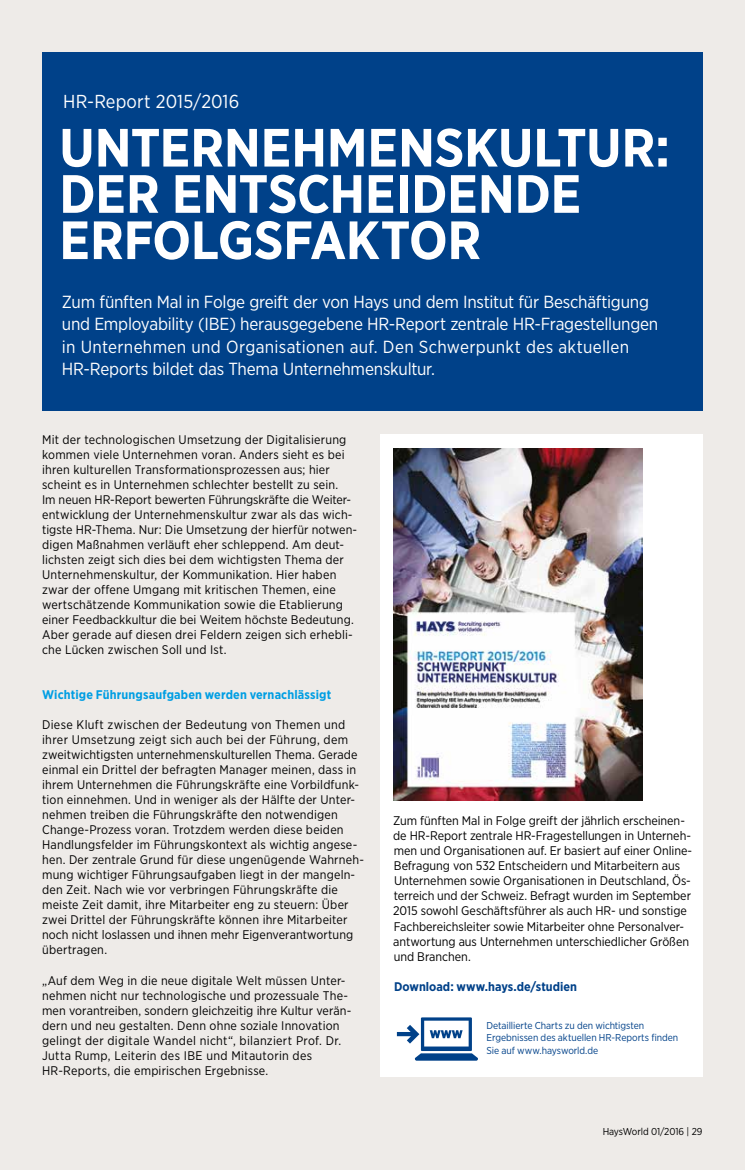
<style>
.page{position:relative;width:745px;height:1170px;background:#fff}
.page>*{position:absolute;margin:0;border:0;box-sizing:border-box;transform-origin:0 0}
.t1{font:700 53.75px/46.2px "Gotham Narrow";letter-spacing:-.005em;color:#fff}
.t2{font:18.75px "Gotham Narrow";letter-spacing:.005em;color:#fff}
.t3{font:17.5px/22.5px "Gotham Narrow";letter-spacing:-.01em;color:#fff}
.t4{font:12.5px/15px "Gotham Narrow";letter-spacing:.01em;color:#000}
.t5{font:700 12.5px "Gotham Narrow";letter-spacing:.01em;color:#009ee3}
.t6{font:700 12.5px "Gotham Narrow";color:#004189}
.t7{font:10px/12.5px "Gotham Narrow";letter-spacing:-.005em;color:#004189}
.t8{font:10px "Gotham Narrow";letter-spacing:-.01em;color:#000}
</style>
<div class="page">
<div style="left:0;top:0;width:744px;height:1169px;background:#eeebe8"></div>
<div style="left:42px;top:52px;width:660px;height:359px;background:#004189"></div>
<div style="left:380px;top:434px;width:322px;height:642px;background:#fff"></div>
<svg style="left:396px;top:1017px;width:81px;height:43px"></svg>
<img style="left:393px;top:448px;width:249px;height:352px">
<h2 class="t2" style="left:63px;top:90px;width:178px">HR-Report 2015/2016</h2>
<h1 class="t1" style="left:59px;top:124px;width:611px">UNTERNEHMENSKULTUR:<br>DER ENTSCHEIDENDE<br>ERFOLGSFAKTOR</h1>
<p class="t3" style="left:62px;top:290px;width:597px">Zum fünften Mal in Folge greift der von Hays und dem Institut für Beschäftigung und Employability (IBE) herausgegebene HR-Report zentrale HR-Fragestellungen in Unternehmen und Organisationen auf. Den Schwerpunkt des aktuellen HR-Reports bildet das Thema Unternehmenskultur.</p>
<p class="t4" style="left:42px;top:432px;width:316px">Mit der technologischen Umsetzung der Digitalisierung kommen viele Unternehmen voran. Anders sieht es bei ihren kulturellen Transformationsprozessen aus; hier scheint es in Unternehmen schlechter bestellt zu sein.<br>Im neuen HR-Report bewerten Führungskräfte die Weiter&shy;entwicklung der Unternehmenskultur zwar als das wich&shy;tigste HR-Thema. Nur: Die Umsetzung der hierfür notwen&shy;digen Maßnahmen verläuft eher schleppend. Am deut&shy;lichsten zeigt sich dies bei dem wichtigsten Thema der Unternehmenskultur, der Kommunikation. Hier haben zwar der offene Umgang mit kritischen Themen, eine wertschätzende Kommunikation sowie die Etablierung einer Feedbackkultur die bei Weitem höchste Bedeutung.<br>Aber gerade auf diesen drei Feldern zeigen sich erhebli&shy;che Lücken zwischen Soll und Ist.</p>
<p class="t5" style="left:42px;top:686px;width:290px">Wichtige Führungsaufgaben werden vernachlässigt</p>
<p class="t4" style="left:42px;top:717px;width:323px">Diese Kluft zwischen der Bedeutung von Themen und ihrer Umsetzung zeigt sich auch bei der Führung, dem zweitwichtigsten unternehmenskulturellen Thema. Gerade einmal ein Drittel der befragten Manager meinen, dass in ihrem Unternehmen die Führungskräfte eine Vorbildfunk&shy;tion einnehmen. Und in weniger als der Hälfte der Unter&shy;nehmen treiben die Führungskräfte den notwendigen Change-Prozess voran. Trotzdem werden diese beiden Handlungsfelder im Führungskontext als wichtig angese&shy;hen. Der zentrale Grund für diese ungenügende Wahrneh&shy;mung wichtiger Führungsaufgaben liegt in der mangeln&shy;den Zeit. Nach wie vor verbringen Führungskräfte die meiste Zeit damit, ihre Mitarbeiter eng zu steuern: Über zwei Drittel der Führungskräfte können ihre Mitarbeiter noch nicht loslassen und ihnen mehr Eigenverantwortung übertragen.</p>
<p class="t4" style="left:42px;top:972px;width:310px">„Auf dem Weg in die neue digitale Welt müssen Unter&shy;nehmen nicht nur technologische und prozessuale The&shy;men vorantreiben, sondern gleichzeitig ihre Kultur verän&shy;dern und neu gestalten. Denn ohne soziale Innovation gelingt der digitale Wandel nicht“, bilanziert Prof. Dr.<br>Jutta Rump, Leiterin des IBE und Mitautorin des HR-Reports, die empirischen Ergebnisse.</p>
<p class="t4" style="left:393px;top:813px;width:300px">Zum fünften Mal in Folge greift der jährlich erscheinen&shy;de HR-Report zentrale HR-Fragestellungen in Unterneh&shy;men und Organisationen auf. Er basiert auf einer Online-Befragung von 532 Entscheidern und Mitarbeitern aus Unternehmen sowie Organisationen in Deutschland, Ös&shy;terreich und der Schweiz. Befragt wurden im September 2015 sowohl Geschäftsführer als auch HR- und sonstige Fachbereichsleiter sowie Mitarbeiter ohne Personalver&shy;antwortung aus Unternehmen unterschiedlicher Größen und Branchen.</p>
<p class="t6" style="left:394px;top:978px;width:184px">Download: www.hays.de/studien</p>
<p class="t7" style="left:486px;top:1018px;width:193px">Detaillierte Charts zu den wichtigsten<br>Ergebnissen des aktuellen HR-Reports finden<br>Sie auf www.haysworld.de</p>
<p class="t8" style="left:602px;top:1125px;width:101px">HaysWorld 01/2016 | 29</p>
</div>
